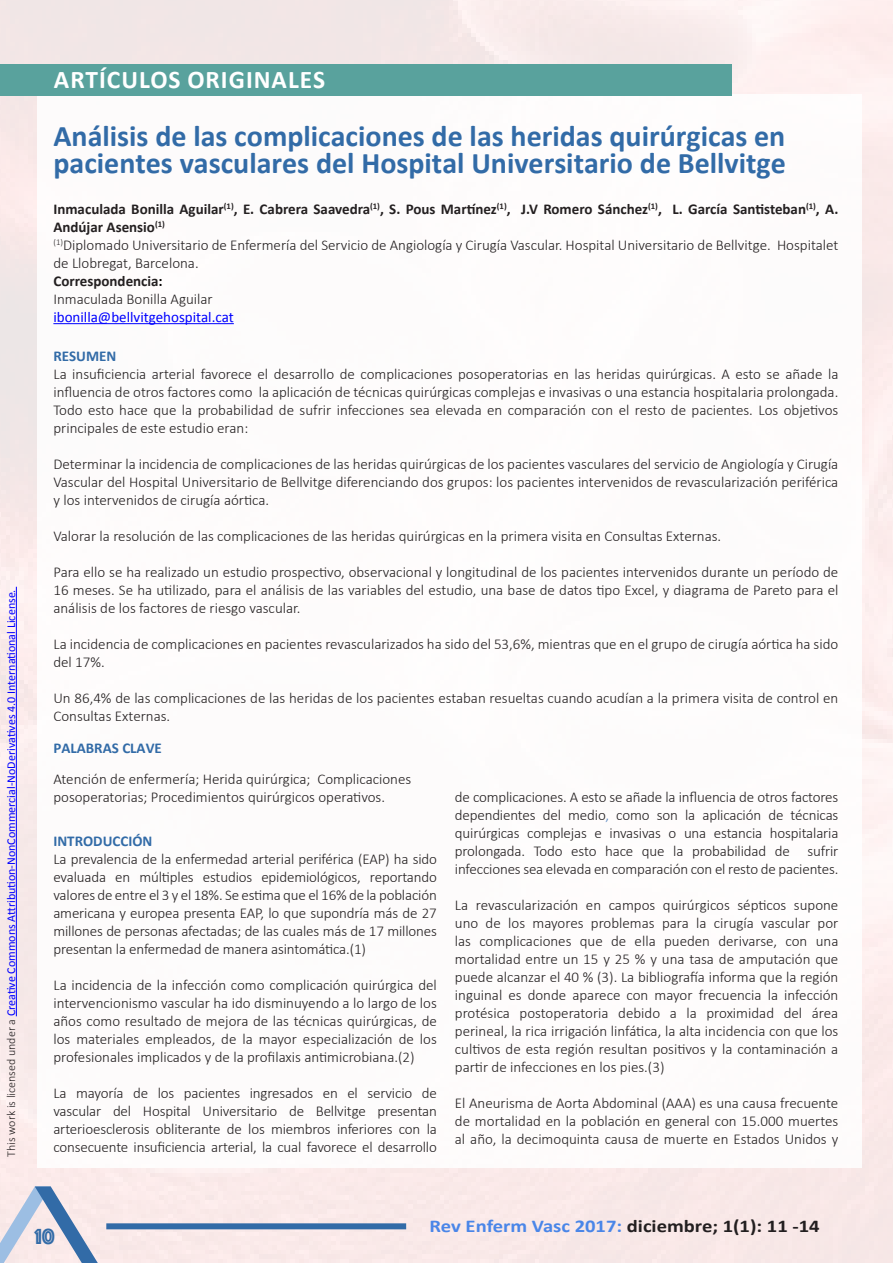
<style>
.page{position:relative;width:893px;height:1263px;background:#fff}
.page>*{position:absolute;margin:0;border:0;box-sizing:border-box;transform-origin:0 0}
.SUBTITULOS{font:700 30px/27px "Calibri";color:#326ba7}
.TITULOS{font:700 25.5px "Calibri";letter-spacing:.04em;color:#fff}
.t1{font:22.65px "Phosphate Inline";color:#326ba7}
.t2{font:700 18px "Calibri";color:#231f20;scale:1.15 1}
.TEXTO_BASE{font:300 15px/18px "Calibri";color:#231f20;text-align:justify}
.t3{font:700 15px/18px "Calibri";color:#231f20}
.Párrafo_de_lista{font:700 15px "Calibri";color:#326ba7}
.t4{font:15px "Calibri";color:#00f}
.t5{font:12px "Calibri";color:#00f}
.s1{font-weight:300;color:#231f20}
.s2{color:#000}
.s3{color:#4f81bd}
.s4{color:#4a86e8}
</style>
<div class="page">
<img style="left:0;top:0;width:893px;height:1263px">
<hr style="left:16px;top:587px;width:1px;height:429px;background:#00f">
<svg style="left:0;top:1186px;width:98px;height:77px;background:#cdcfdd"></svg>
<div style="left:37px;top:94px;width:825px;height:1073px;background:#fff"></div>
<div style="left:106px;top:1223px;width:300px;height:6px;background:#326ba7"></div>
<div style="left:0;top:64px;width:731px;height:32px;background:#59a29d"></div>
<hr style="left:53px;top:323px;width:181px;height:1px;background:#00f">
<p class="t5" style="left:4px;top:1157px;width:569px;rotate:-90deg"><span class="s1">This work is licensed under a</span> Creative Commons Attribution-NonCommercial-NoDerivatives 4.0 International License.</p>
<p class="TITULOS" style="left:54px;top:64px;width:273px">ARTÍCULOS ORIGINALES</p>
<p class="SUBTITULOS" style="left:53px;top:121px;width:734px">Análisis de las complicaciones de las heridas quirúrgicas en pacientes vasculares del Hospital Universitario de Bellvitge</p>
<p class="t3" style="left:53px;top:199px;width:786px">Inmaculada Bonilla Aguilar<sup>(1)</sup>, E. Cabrera Saavedra<sup>(1)</sup>, S. Pous Martínez<sup>(1)</sup>, J.V Romero Sánchez<sup>(1)</sup>, L. García Santisteban<sup>(1)</sup>, A.<br>Andújar Asensio<sup>(1)</sup></p>
<p class="TEXTO_BASE" style="left:53px;top:236px;width:786px"><sup>(1)</sup>Diplomado Universitario de Enfermería del Servicio de Angiología y Cirugía Vascular. Hospital Universitario de Bellvitge. Hospitalet de Llobregat, Barcelona.</p>
<p class="t3" style="left:53px;top:271px;width:111px">Correspondencia<span class="s2">:</span></p>
<p class="TEXTO_BASE" style="left:53px;top:290px;width:161px">Inmaculada Bonilla Aguilar</p>
<p class="t4" style="left:53px;top:308px;width:182px">ibonilla@bellvitgehospital.cat</p>
<p class="Párrafo_de_lista" style="left:53px;top:347px;width:64px">RESUMEN</p>
<p class="TEXTO_BASE" style="left:53px;top:365px;width:786px">La insuficiencia arterial favorece el desarrollo de complicaciones posoperatorias en las heridas quirúrgicas. A esto se añade la influencia de otros factores como la aplicación de técnicas quirúrgicas complejas e invasivas o una estancia hospitalaria prolongada.<br>Todo esto hace que la probabilidad de sufrir infecciones sea elevada en comparación con el resto de pacientes. Los objetivos principales de este estudio eran:</p>
<p class="TEXTO_BASE" style="left:53px;top:455px;width:786px">Determinar la incidencia de complicaciones de las heridas quirúrgicas de los pacientes vasculares del servicio de Angiología y Cirugía Vascular del Hospital Universitario de Bellvitge diferenciando dos grupos: los pacientes intervenidos de revascularización periférica y los intervenidos de cirugía aórtica.</p>
<p class="TEXTO_BASE" style="left:53px;top:527px;width:669px">Valorar la resolución de las complicaciones de las heridas quirúrgicas en la primera visita en Consultas Externas.</p>
<p class="TEXTO_BASE" style="left:53px;top:563px;width:786px">Para ello se ha realizado un estudio prospectivo, observacional y longitudinal de los pacientes intervenidos durante un período de 16 meses. Se ha utilizado, para el análisis de las variables del estudio, una base de datos tipo Excel, y diagrama de Pareto para el análisis de los factores de riesgo vascular.</p>
<p class="TEXTO_BASE" style="left:53px;top:635px;width:786px">La incidencia de complicaciones en pacientes revascularizados ha sido del 53,6%, mientras que en el grupo de cirugía aórtica ha sido del 17%.</p>
<p class="TEXTO_BASE" style="left:53px;top:689px;width:786px">Un 86,4% de las complicaciones de las heridas de los pacientes estaban resueltas cuando acudían a la primera visita de control en<br>Consultas Externas.</p>
<p class="Párrafo_de_lista" style="left:53px;top:739px;width:110px">PALABRAS CLAVE</p>
<p class="TEXTO_BASE" style="left:53px;top:770px;width:359px">Atención de enfermería; Herida quirúrgica; Complicaciones posoperatorias; Procedimientos quirúrgicos operativos.</p>
<p class="Párrafo_de_lista" style="left:53px;top:832px;width:101px">INTRODUCCIÓN</p>
<p class="TEXTO_BASE" style="left:53px;top:850px;width:385px">La prevalencia de la enfermedad arterial periférica (EAP) ha sido evaluada en múltiples estudios epidemiológicos, reportando valores de entre el 3 y el 18%. Se estima que el 16% de la población americana y europea presenta EAP, lo que supondría más de 27 millones de personas afectadas; de las cuales más de 17 millones presentan la enfermedad de manera asintomática.(1)</p>
<p class="TEXTO_BASE" style="left:53px;top:976px;width:385px">La incidencia de la infección como complicación quirúrgica del intervencionismo vascular ha ido disminuyendo a lo largo de los años como resultado de mejora de las técnicas quirúrgicas, de los materiales empleados, de la mayor especialización de los profesionales implicados y de la profilaxis antimicrobiana.(2)</p>
<p class="TEXTO_BASE" style="left:53px;top:1084px;width:385px">La mayoría de los pacientes ingresados en el servicio de vascular del Hospital Universitario de Bellvitge presentan arterioesclerosis obliterante de los miembros inferiores con la consecuente insuficiencia arterial, la cual favorece el desarrollo</p>
<p class="TEXTO_BASE" style="left:455px;top:788px;width:385px">de complicaciones. A esto se añade la influencia de otros factores dependientes del medio<span class="s3">,</span> como son la aplicación de técnicas quirúrgicas complejas e invasivas o una estancia hospitalaria prolongada. Todo esto hace que la probabilidad de sufrir infecciones sea elevada en comparación con el resto de pacientes.</p>
<p class="TEXTO_BASE" style="left:455px;top:896px;width:385px">La revascularización en campos quirúrgicos sépticos supone uno de los mayores problemas para la cirugía vascular por las complicaciones que de ella pueden derivarse, con una mortalidad entre un 15 y 25 % y una tasa de amputación que puede alcanzar el 40 % (3). La bibliografía informa que la región inguinal es donde aparece con mayor frecuencia la infección protésica postoperatoria debido a la proximidad del área perineal, la rica irrigación linfática, la alta incidencia con que los cultivos de esta región resultan positivos y la contaminación a partir de infecciones en los pies.(3)</p>
<p class="TEXTO_BASE" style="left:455px;top:1094px;width:385px">El Aneurisma de Aorta Abdominal (AAA) es una causa frecuente de mortalidad en la población en general con 15.000 muertes al año, la decimoquinta causa de muerte en Estados Unidos y</p>
<h3 class="t1" style="left:35px;top:1221px;width:22px">10</h3>
<p class="t2" style="left:430px;top:1214px;width:341px"><span class="s4">Rev Enferm Vasc 2017:</span> diciembre; 1(1): 11 -14</p>
</div>
